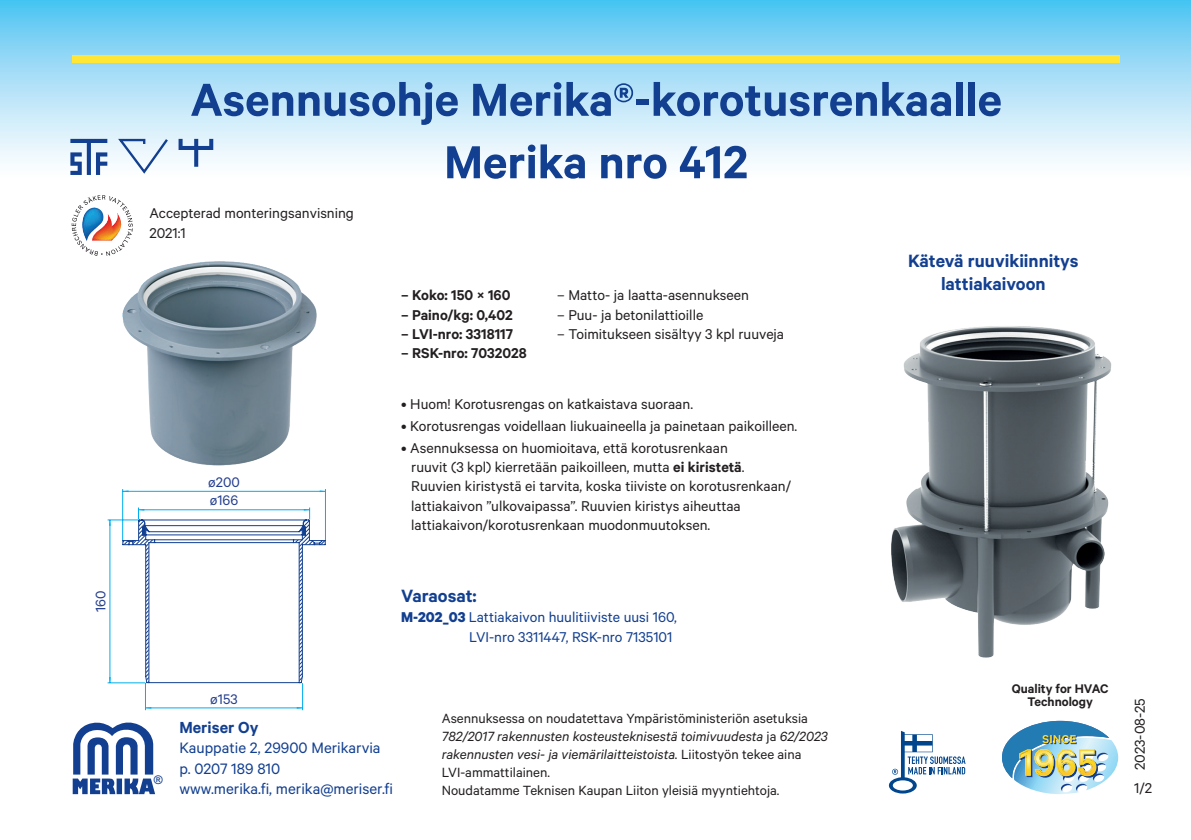
<style>
.page{position:relative;width:1191px;height:840px;background:#fff}
.page>*{position:absolute;margin:0;border:0;box-sizing:border-box;transform-origin:0 0}
.t1{font:600 52px/62.4px "Calibre";color:#123f90;text-align:center}
.t2{font:600 20px/22px "Calibre";color:#123f90;text-align:center}
.t3{font:600 18px "Calibre";color:#123f90}
.t4{font:17px/20.4px "Calibre";color:#123f90}
.t5{font:16px/19.2px "Calibre";color:#231f20}
.t6{font:16px/20px "Calibre";color:#123f90;text-align:right}
.t7{font:600 16px "Calibre";color:#231f20}
.t8{font:15.6px "Calibre";color:#253f8e}
.t9{font:15px/18px "Calibre";color:#231f20}
.t10{font:600 14px/12.6px "Calibre";color:#231f20;text-align:center}
.t11{font:600 12px "Gill Sans";color:#123f90}
.s1{font-weight:600}
.s2{font-weight:700}
.s3{font-style:italic}
</style>
<div class="page">
<svg style="left:0;top:0;width:1191px;height:166px;background:#a8dff7"></svg>
<div style="left:72px;top:55px;width:1047px;height:8px;background:#ffe637"></div>
<svg style="left:889px;top:731px;width:76px;height:62px"></svg>
<svg style="left:1002px;top:720px;width:114px;height:72px"></svg>
<svg style="left:73px;top:722px;width:82px;height:71px"></svg>
<hr style="left:123px;top:490px;width:202px;height:1px;background:#00aeef">
<hr style="left:325px;top:489px;width:1px;height:50px;background:#00aeef">
<hr style="left:122px;top:489px;width:1px;height:50px;background:#00aeef">
<hr style="left:110px;top:519px;width:1px;height:163px;background:#00aeef">
<hr style="left:108px;top:682px;width:37px;height:1px;background:#00aeef">
<hr style="left:108px;top:519px;width:30px;height:1px;background:#00aeef">
<svg style="left:122px;top:507px;width:204px;height:202px"></svg>
<img style="left:891px;top:326px;width:221px;height:332px">
<img style="left:122px;top:261px;width:195px;height:205px">
<svg style="left:70px;top:139px;width:37px;height:36px"></svg>
<svg style="left:116px;top:136px;width:54px;height:38px"></svg>
<svg style="left:178px;top:139px;width:35px;height:28px"></svg>
<svg style="left:72px;top:195px;width:61px;height:61px"></svg>
<img style="left:82px;top:207px;width:21px;height:34px">
<img style="left:92px;top:212px;width:30px;height:28px">
<p class="t8" style="left:92px;top:611px;width:23px;rotate:-90deg">160</p>
<h1 class="t1" style="left:190px;top:67px;width:813px">Asennusohje Merika®-korotusrenkaalle<br>Merika nro 412</h1>
<p class="t5" style="left:149px;top:203px;width:206px">Accepterad monteringsanvisning<br>2021:1</p>
<p class="t8" style="left:208px;top:472px;width:33px">ø200</p>
<p class="t8" style="left:210px;top:491px;width:30px">ø166</p>
<p class="t7" style="left:401px;top:286px;width:111px">– Koko: 150 × 160</p>
<p class="t7" style="left:401px;top:305px;width:113px">– Paino/kg: 0,402</p>
<p class="t7" style="left:401px;top:324px;width:113px">– LVI-nro: 3318117</p>
<p class="t7" style="left:401px;top:343px;width:127px">– RSK-nro: 7032028</p>
<p class="t5" style="left:557px;top:285px;width:193px">– Matto- ja laatta-asennukseen</p>
<p class="t5" style="left:557px;top:304px;width:148px">– Puu- ja betonilattioille</p>
<p class="t5" style="left:557px;top:323px;width:228px">– Toimitukseen sisältyy 3 kpl ruuveja</p>
<p class="t5" style="left:401px;top:393px;width:293px">• Huom! Korotusrengas on katkaistava suoraan.</p>
<p class="t5" style="left:401px;top:415px;width:397px">• Korotusrengas voidellaan liukuaineella ja painetaan paikoilleen.</p>
<p class="t5" style="left:411px;top:437px;width:381px;text-indent:-10px">• Asennuksessa on huomioitava, että korotusrenkaan<br>ruuvit (3 kpl) kierretään paikoilleen, mutta <span class="s1">ei kiristetä</span>.<br>Ruuvien kiristystä ei tarvita, koska tiiviste on korotusrenkaan/ lattiakaivon ”ulkovaipassa”. Ruuvien kiristys aiheuttaa lattiakaivon/korotusrenkaan muodonmuutoksen.</p>
<p class="t2" style="left:401px;top:584px;width:77px">Varaosat:</p>
<p class="t6" style="left:401px;top:606px;width:277px"><span class="s2">M-202_03</span> Lattiakaivon huulitiiviste uusi 160,<br>LVI-nro 3311447, RSK-nro 7135101</p>
<p class="t11" style="left:154px;top:772px;width:10px">®</p>
<p class="t8" style="left:210px;top:689px;width:29px">ø153</p>
<p class="t3" style="left:179px;top:716px;width:81px">Meriser Oy</p>
<p class="t4" style="left:179px;top:736px;width:215px">Kauppatie 2, 29900 Merikarvia p. 0207 189 810<br>www.merika.fi, merika@meriser.fi</p>
<p class="t9" style="left:442px;top:708px;width:387px">Asennuksessa on noudatettava Ympäristöministeriön asetuksia <span class="s3">782/2017 rakennusten kosteusteknisestä toimivuudesta</span> ja <span class="s3">62/2023 rakennusten vesi- ja viemärilaitteistoista.</span> Liitostyön tekee aina LVI-ammattilainen.<br>Noudatamme Teknisen Kaupan Liiton yleisiä myyntiehtoja.</p>
<p class="t2" style="left:908px;top:249px;width:172px">Kätevä ruuvikiinnitys lattiakaivoon</p>
<p class="t10" style="left:1011px;top:681px;width:98px">Quality for HVAC<br>Technology</p>
<p class="t5" style="left:1129px;top:769px;width:73px;rotate:-90deg">2023-08-25</p>
<p class="t5" style="left:1134px;top:777px;width:19px">1/2</p>
</div>
